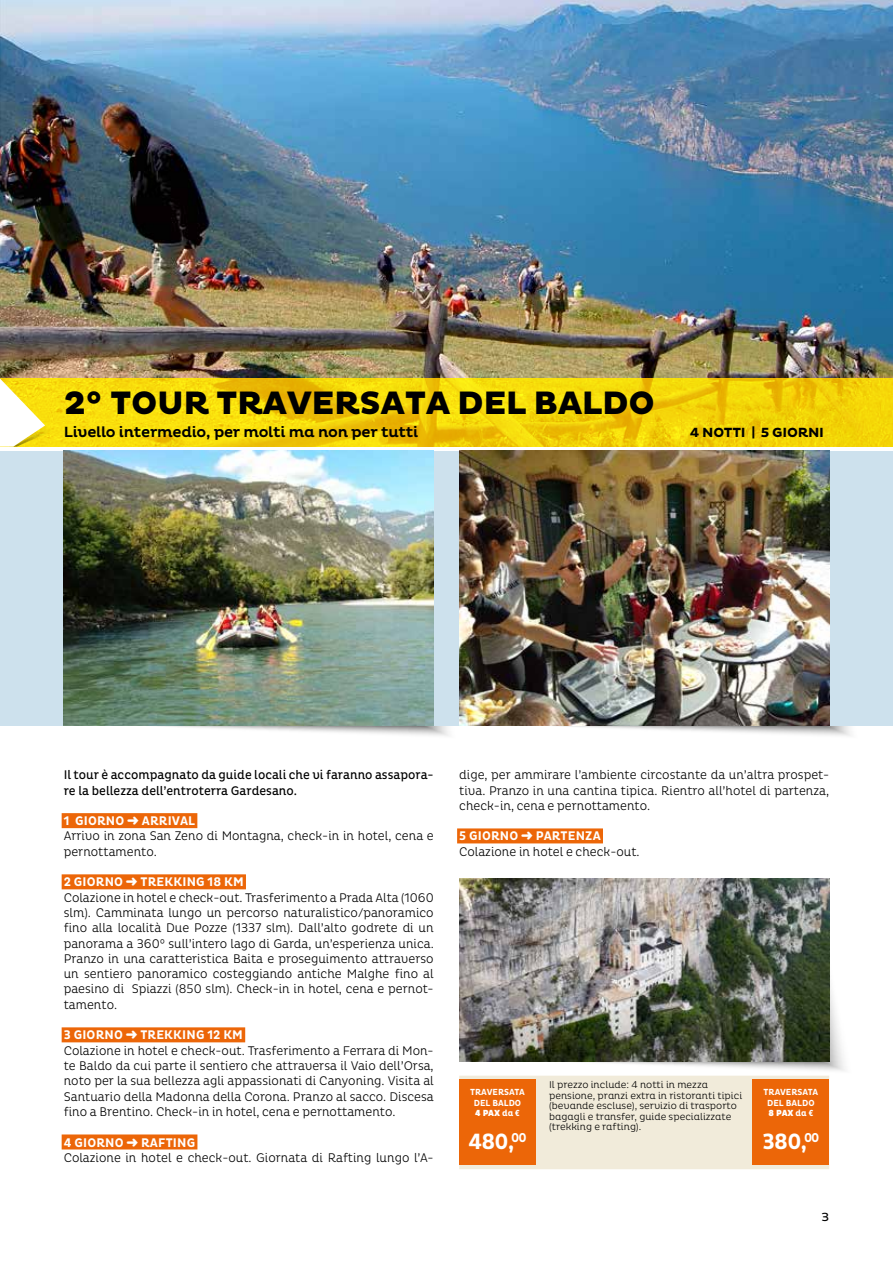
<style>
.page{position:relative;width:893px;height:1263px;background:#fff}
.page>*{position:absolute;margin:0;border:0;box-sizing:border-box;transform-origin:0 0}
.t1{font:800 33px "Pluto";letter-spacing:-.015em;color:#000}
.t2{font:700 22.5px "Pluto Cond";letter-spacing:-.03em;color:#fff}
.t3{font:500 15px "Pluto";letter-spacing:-.02em;color:#000}
.t4{font:700 13.5px "Pluto";letter-spacing:-.015em;color:#000}
.t5{font:300 12.75px/15.3px "Pluto Cond";color:#000}
.t6{font:12.75px/15.3px "Pluto Cond";color:#000}
.t7{font:12px "Pluto";color:#000}
.t8{font:300 10.05px/10.5px "Pluto Cond";color:#000;scale:1.05 1}
.t9{font:700 9px/10.5px "Pluto Cond";color:#fff;text-align:center}
.s1{font-weight:700;color:#fff}
.s2{color:#fff}
.s3{font-weight:900}
</style>
<div class="page">
<img style="left:0;top:0;width:893px;height:378px">
<svg style="left:45px;top:378px;width:848px;height:68px;background:#f3d309"></svg>
<img style="left:474px;top:925px;width:371px;height:146px">
<div style="left:0;top:451px;width:893px;height:275px;background:#cde1ed"></div>
<img style="left:64px;top:451px;width:370px;height:275px">
<img style="left:459px;top:878px;width:370px;height:183px">
<img style="left:459px;top:451px;width:370px;height:275px">
<img style="left:45px;top:426px;width:8px;height:21px">
<svg style="left:0;top:378px;width:45px;height:69px"></svg>
<div style="left:62px;top:813px;width:135px;height:15px;background:#ec6608"></div>
<div style="left:62px;top:874px;width:184px;height:15px;background:#ec6608"></div>
<div style="left:62px;top:1027px;width:183px;height:15px;background:#ec6608"></div>
<div style="left:62px;top:1134px;width:135px;height:15px;background:#ec6608"></div>
<div style="left:457px;top:828px;width:146px;height:15px;background:#ec6608"></div>
<div style="left:459px;top:1076px;width:370px;height:93px;background:#f1ebda"></div>
<div style="left:459px;top:1080px;width:77px;height:85px;background:#ec6608"></div>
<div style="left:753px;top:1080px;width:76px;height:85px;background:#ec6608"></div>
<h1 class="t1" style="left:64px;top:384px;width:592px">2° TOUR TRAVERSATA DEL BALDO</h1>
<p class="t3" style="left:64px;top:423px;width:356px">Livello intermedio, per molti ma non per tutti</p>
<p class="t4" style="left:690px;top:424px;width:136px">4 NOTTI | 5 GIORNI</p>
<p class="t6" style="left:64px;top:767px;width:371px">Il tour è accompagnato da guide locali che vi faranno assapora&shy;re la bellezza dell’entroterra Gardesano.</p>
<p class="t5" style="left:64px;top:813px;width:371px"><span class="s1">1 GIORNO</span> <span class="s2">➜</span> <span class="s1">ARRIVAL<br></span>Arrivo in zona San Zeno di Montagna, check-in in hotel, cena e pernottamento.</p>
<p class="t5" style="left:64px;top:874px;width:371px"><span class="s1">2 GIORNO</span> <span class="s2">➜</span> <span class="s1">TREKKING 18 KM<br></span>Colazione in hotel e check-out. Trasferimento a Prada Alta (1060 slm). Camminata lungo un percorso naturalistico/panoramico fino alla località Due Pozze (1337 slm). Dall’alto godrete di un panorama a 360° sull’intero lago di Garda, un’esperienza unica.<br>Pranzo in una caratteristica Baita e proseguimento attraverso un sentiero panoramico costeggiando antiche Malghe fino al paesino di Spiazzi (850 slm). Check-in in hotel, cena e pernot&shy;tamento.</p>
<p class="t5" style="left:64px;top:1027px;width:371px"><span class="s1">3 GIORNO</span> <span class="s2">➜</span> <span class="s1">TREKKING 12 KM<br></span>Colazione in hotel e check-out. Trasferimento a Ferrara di Mon&shy;te Baldo da cui parte il sentiero che attraversa il Vaio dell’Orsa, noto per la sua bellezza agli appassionati di Canyoning. Visita al Santuario della Madonna della Corona. Pranzo al sacco. Discesa fino a Brentino. Check-in in hotel, cena e pernottamento.</p>
<p class="t5" style="left:64px;top:1134px;width:371px"><span class="s1">4 GIORNO</span> <span class="s2">➜</span> <span class="s1">RAFTING<br></span>Colazione in hotel e check-out. Giornata di Rafting lungo l’A-</p>
<p class="t5" style="left:459px;top:767px;width:371px;text-align:justify">dige, per ammirare l’ambiente circostante da un’altra prospet&shy;tiva. Pranzo in una cantina tipica. Rientro all’hotel di partenza, check-in, cena e pernottamento.</p>
<p class="t5" style="left:459px;top:828px;width:182px"><span class="s1">5 GIORNO</span> <span class="s2">➜</span> <span class="s1">PARTENZA<br></span>Colazione in hotel e check-out.</p>
<p class="t9" style="left:470px;top:1087px;width:56px">TRAVERSATA<br>DEL BALDO<br><span class="s3">4 PAX</span> da €</p>
<h2 class="t2" style="left:468px;top:1129px;width:60px">480,<sup>00</sup></h2>
<p class="t8" style="left:549px;top:1079px;width:185px">Il prezzo include: 4 notti in mezza pensione, pranzi extra in ristoranti tipici (bevande escluse), servizio di trasporto bagagli e transfer, guide specializzate (trekking e rafting).</p>
<p class="t9" style="left:764px;top:1087px;width:56px">TRAVERSATA<br>DEL BALDO<br><span class="s3">8 PAX</span> da €</p>
<h2 class="t2" style="left:762px;top:1129px;width:59px">380,<sup>00</sup></h2>
<p class="t7" style="left:821px;top:1210px;width:9px">3</p>
</div>
